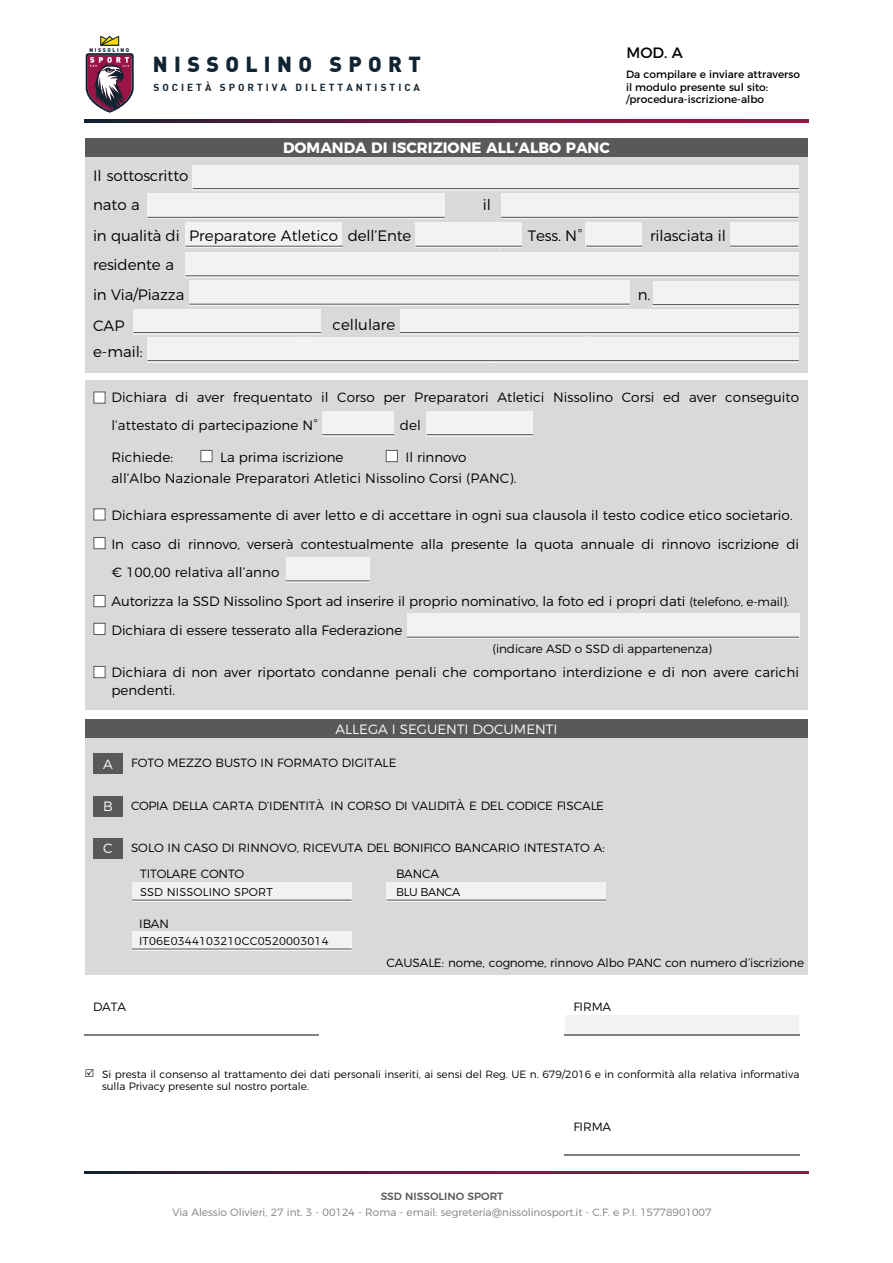
<style>
.page{position:relative;width:893px;height:1263px;background:#fff}
.page>*{position:absolute;margin:0;border:0;box-sizing:border-box;transform-origin:0 0}
.t1{font:900 21.3px "DIN";letter-spacing:.295em;color:#112432}
.t2{font:300 15px/29px "Montserrat";letter-spacing:-.01em;color:#000}
.t3{font:700 15px "Montserrat";color:#fff}
.t4{font:15px "Montserrat";color:#000}
.t5{font:300 13.5px/28.5px "Montserrat";letter-spacing:.005em;color:#000}
.t6{font:300 13.5px "Montserrat";color:#fff}
.t7{font:300 12px "Montserrat";letter-spacing:-.01em;color:#000}
.t8{font:300 11.25px "Montserrat";letter-spacing:.015em;color:#000}
.t9{font:300 11.25px "Montserrat";letter-spacing:-.03em;color:#000}
.t10{font:300 10.5px/12.6px "Montserrat";color:#000}
.t11{font:300 10.5px "Montserrat";color:#7f7f7f}
.t12{font:10.5px/12.6px "Montserrat";color:#000}
.t13{font:500 10.5px "Montserrat";color:#595959}
.t14{font:10.05px "DIN Bold";letter-spacing:.295em;color:#112432}
.t15{font:900 5.4px "DIN";letter-spacing:.295em;color:#112432}
.s1{font-size:12px}
</style>
<div class="page">
<div style="left:85px;top:153px;width:722px;height:220px;background:#d9d9d9"></div>
<div style="left:85px;top:139px;width:722px;height:18px;background:#595959"></div>
<div style="left:189px;top:281px;width:441px;height:25px;background:#f2f2f2"></div>
<hr style="left:189px;top:304px;width:441px;height:1px;background:#595959">
<div style="left:133px;top:309px;width:666px;height:25px;background:#f2f2f2"></div>
<hr style="left:133px;top:332px;width:666px;height:1px;background:#595959">
<div style="left:147px;top:337px;width:652px;height:25px;background:#f2f2f2"></div>
<hr style="left:147px;top:360px;width:652px;height:1px;background:#595959">
<div style="left:653px;top:281px;width:146px;height:25px;background:#f2f2f2"></div>
<hr style="left:653px;top:304px;width:146px;height:1px;background:#595959">
<div style="left:321px;top:306px;width:78px;height:29px;background:#d9d9d9"></div>
<div style="left:85px;top:380px;width:722px;height:330px;background:#d9d9d9"></div>
<div style="left:85px;top:732px;width:722px;height:243px;background:#d9d9d9"></div>
<div style="left:85px;top:719px;width:722px;height:19px;background:#595959"></div>
<div style="left:387px;top:882px;width:219px;height:20px;background:#f2f2f2"></div>
<hr style="left:387px;top:899px;width:219px;height:2px;background:#595959">
<div style="left:132px;top:882px;width:220px;height:20px;background:#f2f2f2"></div>
<hr style="left:132px;top:899px;width:220px;height:2px;background:#595959">
<div style="left:132px;top:931px;width:220px;height:20px;background:#f2f2f2"></div>
<hr style="left:132px;top:948px;width:220px;height:1px;background:#595959">
<div style="left:565px;top:1015px;width:234px;height:19px;background:#f2f2f2"></div>
<hr style="left:84px;top:1034px;width:235px;height:1px;background:#808080">
<hr style="left:564px;top:1034px;width:235px;height:1px;background:#808080">
<hr style="left:564px;top:1154px;width:235px;height:1px;background:#808080">
<svg style="left:100px;top:36px;width:19px;height:10px"></svg>
<svg style="left:86px;top:53px;width:48px;height:60px"></svg>
<svg style="left:85px;top:120px;width:723px;height:2px"></svg>
<svg style="left:85px;top:1171px;width:723px;height:2px"></svg>
<div style="left:185px;top:223px;width:157px;height:25px;background:#f2f2f2"></div>
<hr style="left:185px;top:246px;width:158px;height:1px;background:#595959">
<div style="left:416px;top:223px;width:106px;height:25px;background:#f2f2f2"></div>
<hr style="left:416px;top:246px;width:106px;height:1px;background:#595959">
<div style="left:427px;top:411px;width:106px;height:25px;background:#f2f2f2"></div>
<hr style="left:427px;top:434px;width:106px;height:1px;background:#595959">
<div style="left:322px;top:411px;width:72px;height:25px;background:#f2f2f2"></div>
<hr style="left:322px;top:434px;width:72px;height:1px;background:#595959">
<div style="left:286px;top:557px;width:84px;height:26px;background:#f2f2f2"></div>
<hr style="left:286px;top:580px;width:84px;height:1px;background:#595959">
<div style="left:407px;top:613px;width:392px;height:26px;background:#f2f2f2"></div>
<hr style="left:407px;top:637px;width:392px;height:1px;background:#595959">
<div style="left:586px;top:223px;width:56px;height:25px;background:#f2f2f2"></div>
<hr style="left:586px;top:246px;width:56px;height:1px;background:#595959">
<div style="left:730px;top:223px;width:68px;height:25px;background:#f2f2f2"></div>
<hr style="left:730px;top:246px;width:68px;height:1px;background:#595959">
<div style="left:147px;top:194px;width:298px;height:25px;background:#f2f2f2"></div>
<div style="left:193px;top:165px;width:606px;height:25px;background:#f2f2f2"></div>
<hr style="left:147px;top:217px;width:298px;height:1px;background:#595959">
<div style="left:501px;top:194px;width:298px;height:25px;background:#f2f2f2"></div>
<hr style="left:501px;top:217px;width:297px;height:1px;background:#595959">
<hr style="left:193px;top:188px;width:606px;height:1px;background:#595959">
<div style="left:185px;top:252px;width:614px;height:26px;background:#f2f2f2"></div>
<hr style="left:185px;top:275px;width:614px;height:1px;background:#595959">
<div style="left:200px;top:450px;width:13px;height:12px;background:#fff;border:1px solid #595959"></div>
<div style="left:386px;top:450px;width:12px;height:12px;background:#fff;border:1px solid #595959"></div>
<div style="left:93px;top:838px;width:30px;height:21px;background:#595959"></div>
<div style="left:93px;top:796px;width:30px;height:21px;background:#595959"></div>
<div style="left:93px;top:753px;width:30px;height:21px;background:#595959"></div>
<div style="left:93px;top:508px;width:13px;height:12px;background:#fff;border:1px solid #595959"></div>
<div style="left:93px;top:537px;width:13px;height:12px;background:#fff;border:1px solid #595959"></div>
<div style="left:93px;top:666px;width:13px;height:12px;background:#fff;border:1px solid #595959"></div>
<div style="left:93px;top:595px;width:13px;height:12px;background:#fff;border:1px solid #595959"></div>
<div style="left:93px;top:623px;width:13px;height:12px;background:#fff;border:1px solid #595959"></div>
<div style="left:93px;top:391px;width:13px;height:13px;background:#fff;border:1px solid #595959"></div>
<p class="t15" style="left:90px;top:46px;width:41px">NISSOLINO</p>
<h1 class="t1" style="left:153px;top:50px;width:269px">NISSOLINO SPORT</h1>
<p class="t14" style="left:154px;top:80px;width:268px">SOCIETÀ SPORTIVA DILETTANTISTICA</p>
<p class="t3" style="left:283px;top:135px;width:328px">DOMANDA DI ISCRIZIONE ALL’ALBO PANC</p>
<p class="t2" style="left:93px;top:160px;width:97px">Il sottoscritto nato a</p>
<p class="t2" style="left:483px;top:189px;width:10px">il</p>
<p class="t2" style="left:93px;top:220px;width:88px">in qualità di</p>
<p class="t2" style="left:348px;top:220px;width:65px">dell’Ente</p>
<p class="t2" style="left:528px;top:220px;width:56px">Tess. N°</p>
<p class="t2" style="left:93px;top:248px;width:93px;line-height:30px">residente a in Via/Piazza</p>
<p class="t2" style="left:189px;top:220px;width:150px">Preparatore Atletico</p>
<p class="t2" style="left:93px;top:310px;width:33px">CAP</p>
<p class="t2" style="left:333px;top:309px;width:64px">cellulare</p>
<p class="t2" style="left:93px;top:336px;width:51px">e-mail:</p>
<p class="t4" style="left:626px;top:41px;width:58px">MOD. A</p>
<p class="t12" style="left:626px;top:67px;width:175px">Da compilare e inviare attraverso il modulo presente sul sito: /procedura-iscrizione-albo</p>
<p class="t2" style="left:650px;top:220px;width:77px">rilasciata il</p>
<p class="t2" style="left:638px;top:279px;width:14px">n.</p>
<p class="t5" style="left:111px;top:382px;width:689px">Dichiara di aver frequentato il Corso per Preparatori Atletici Nissolino Corsi ed aver conseguito l’attestato di partecipazione N°</p>
<p class="t5" style="left:400px;top:410px;width:22px">del</p>
<p class="t5" style="left:111px;top:445px;width:407px;line-height:21px">Richiede:<br>all’Albo Nazionale Preparatori Atletici Nissolino Corsi (PANC).</p>
<p class="t5" style="left:111px;top:500px;width:689px">Dichiara espressamente di aver letto e di accettare in ogni sua clausola il testo codice etico societario.<br>In caso di rinnovo, verserà contestualmente alla presente la quota annuale di rinnovo iscrizione di € 100,00 relativa all’anno<br>Autorizza la SSD Nissolino Sport ad inserire il proprio nominativo, la foto ed i propri dati <span class="s1">(telefono, e-mail).<br></span>Dichiara di essere tesserato alla Federazione</p>
<p class="t7" style="left:493px;top:639px;width:221px">(indicare ASD o SSD di appartenenza)</p>
<p class="t5" style="left:111px;top:661px;width:689px;line-height:18px">Dichiara di non aver riportato condanne penali che comportano interdizione e di non avere carichi pendenti.</p>
<p class="t5" style="left:220px;top:441px;width:125px">La prima iscrizione</p>
<p class="t5" style="left:405px;top:441px;width:63px">Il rinnovo</p>
<p class="t6" style="left:336px;top:718px;width:223px">ALLEGA I SEGUENTI DOCUMENTI</p>
<p class="t6" style="left:103px;top:754px;width:11px">A</p>
<p class="t7" style="left:131px;top:754px;width:267px">FOTO MEZZO BUSTO IN FORMATO DIGITALE</p>
<p class="t6" style="left:103px;top:795px;width:11px">B</p>
<p class="t7" style="left:131px;top:796px;width:474px">COPIA DELLA CARTA D’IDENTITÀ IN CORSO DI VALIDITÀ E DEL CODICE FISCALE</p>
<p class="t6" style="left:103px;top:837px;width:11px">C</p>
<p class="t7" style="left:131px;top:838px;width:475px">SOLO IN CASO DI RINNOVO, RICEVUTA DEL BONIFICO BANCARIO INTESTATO A:</p>
<p class="t7" style="left:140px;top:865px;width:106px">TITOLARE CONTO</p>
<p class="t8" style="left:140px;top:883px;width:134px">SSD NISSOLINO SPORT</p>
<p class="t7" style="left:139px;top:914px;width:31px">IBAN</p>
<p class="t8" style="left:139px;top:932px;width:191px">IT06E0344103210CC0520003014</p>
<p class="t7" style="left:396px;top:865px;width:44px">BANCA</p>
<p class="t9" style="left:396px;top:883px;width:66px">BLU BANCA</p>
<p class="t7" style="left:387px;top:953px;width:419px">CAUSALE: nome, cognome, rinnovo Albo PANC con numero d’iscrizione</p>
<p class="t7" style="left:93px;top:998px;width:34px">DATA</p>
<p class="t7" style="left:574px;top:998px;width:39px">FIRMA</p>
<p class="t10" style="left:102px;top:1067px;width:699px">Si presta il consenso al trattamento dei dati personali inseriti, ai sensi del Reg. UE n. 679/2016 e in conformità alla relativa informativa sulla Privacy presente sul nostro portale.</p>
<p class="t13" style="left:381px;top:1188px;width:124px">SSD NISSOLINO SPORT</p>
<p class="t7" style="left:574px;top:1118px;width:39px">FIRMA</p>
<p class="t11" style="left:172px;top:1204px;width:541px">Via Alessio Olivieri, 27 int. 3 - 00124 - Roma - email: segreteria@nissolinosport.it - C.F. e P.I. 15778901007</p>
</div>
